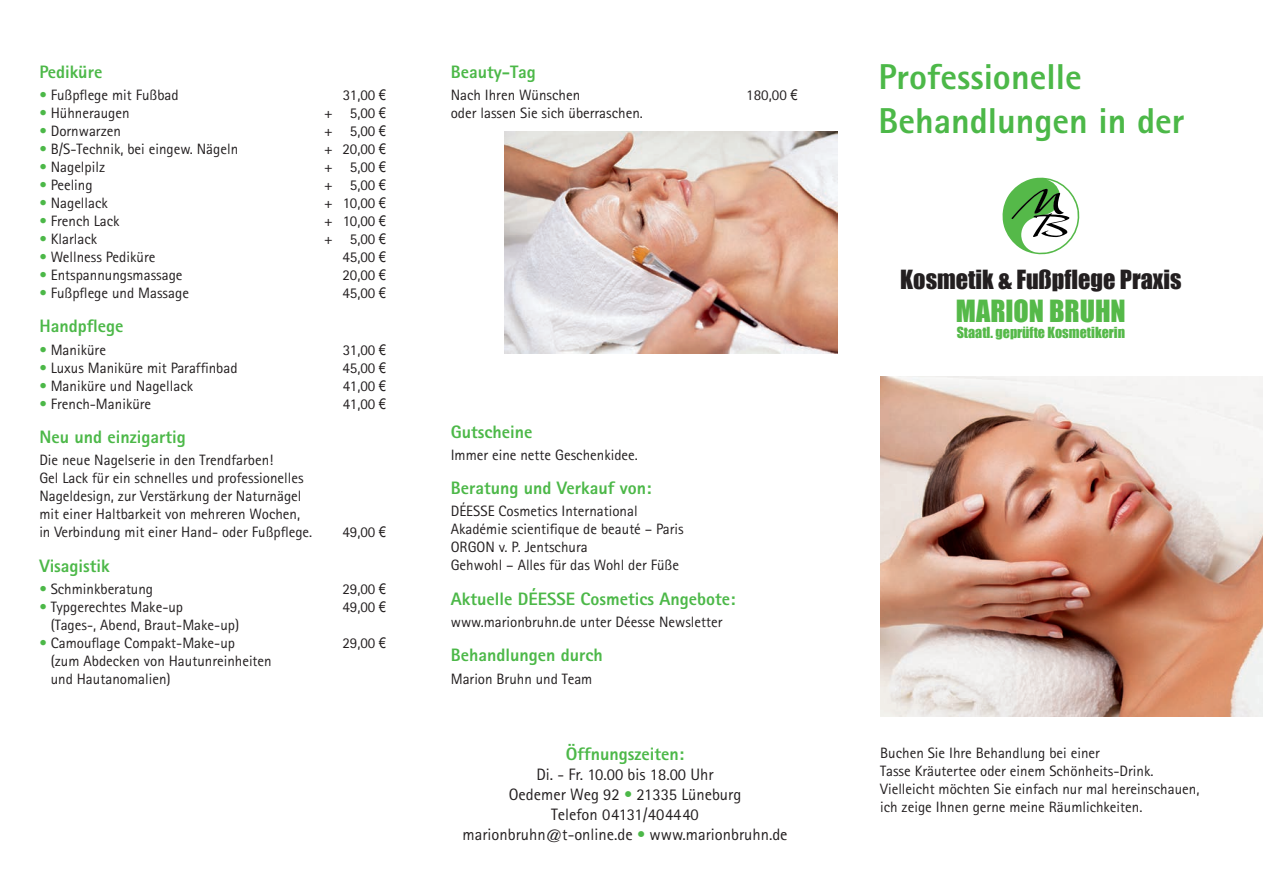
<style>
.page{position:relative;width:1263px;height:893px;background:#fff}
.page>*{position:absolute;margin:0;border:0;box-sizing:border-box;transform-origin:0 0}
.t1{font:800 36px/43.2px "Rotis Sans Serif";color:#4cb848}
.t2{font:28.05px "Impact";color:#55b949}
.t3{font:24.3px "Impact";color:#231f20}
.t4{font:800 18px "Rotis Sans Serif";color:#4cb848}
.t5{font:16.5px/19.8px "Rotis Sans Serif";color:#231f20;text-align:center}
.t6{font:15px/18px "Rotis Sans Serif";color:#231f20}
.t7{font:14.1px "Impact";color:#55b949}
.s1{color:#4cb848}
.s2{font-family:"Arial Narrow"}
.s3{color:#fff}
</style>
<div class="page">
<img style="left:880px;top:376px;width:383px;height:340px">
<svg style="left:1002px;top:177px;width:78px;height:78px"></svg>
<img style="left:504px;top:131px;width:334px;height:223px">
<p class="t4" style="left:39px;top:60px;width:65px">Pediküre</p>
<p class="t6" style="left:39px;top:86px;width:141px"><span class="s1">•</span> Fußpflege mit Fußbad</p>
<p class="t6" style="left:343px;top:86px;width:45px">31,00 <span class="s2">€</span></p>
<p class="t6" style="left:39px;top:104px;width:92px"><span class="s1">•</span> Hühneraugen</p>
<p class="t6" style="left:324px;top:104px;width:63px">+ 5,00 <span class="s2">€</span></p>
<p class="t6" style="left:39px;top:122px;width:83px"><span class="s1">•</span> Dornwarzen</p>
<p class="t6" style="left:324px;top:122px;width:63px">+ 5,00 <span class="s2">€</span></p>
<p class="t6" style="left:39px;top:140px;width:200px"><span class="s1">•</span> B/S-Technik, bei eingew. Nägeln</p>
<p class="t6" style="left:324px;top:140px;width:63px">+ 20,00 <span class="s2">€</span></p>
<p class="t6" style="left:39px;top:158px;width:67px"><span class="s1">•</span> Nagelpilz</p>
<p class="t6" style="left:324px;top:158px;width:63px">+ 5,00 <span class="s2">€</span></p>
<p class="t6" style="left:39px;top:176px;width:55px"><span class="s1">•</span> Peeling</p>
<p class="t6" style="left:324px;top:176px;width:63px">+ 5,00 <span class="s2">€</span></p>
<p class="t6" style="left:39px;top:194px;width:70px"><span class="s1">•</span> Nagellack</p>
<p class="t6" style="left:324px;top:194px;width:63px">+ 10,00 <span class="s2">€</span></p>
<p class="t6" style="left:39px;top:212px;width:82px"><span class="s1">•</span> French Lack</p>
<p class="t6" style="left:324px;top:212px;width:63px">+ 10,00 <span class="s2">€</span></p>
<p class="t6" style="left:39px;top:230px;width:59px"><span class="s1">•</span> Klarlack</p>
<p class="t6" style="left:324px;top:230px;width:63px">+ 5,00 <span class="s2">€</span></p>
<p class="t6" style="left:39px;top:248px;width:118px"><span class="s1">•</span> Wellness Pediküre</p>
<p class="t6" style="left:342px;top:248px;width:45px">45,00 <span class="s2">€</span></p>
<p class="t6" style="left:39px;top:266px;width:145px"><span class="s1">•</span> Entspannungsmassage</p>
<p class="t6" style="left:342px;top:266px;width:45px">20,00 <span class="s2">€</span></p>
<p class="t6" style="left:39px;top:284px;width:151px"><span class="s1">•</span> Fußpflege und Massage</p>
<p class="t6" style="left:342px;top:284px;width:45px">45,00 <span class="s2">€</span></p>
<p class="t4" style="left:39px;top:315px;width:86px">Handpflege</p>
<p class="t6" style="left:39px;top:341px;width:68px"><span class="s1">•</span> Maniküre</p>
<p class="t6" style="left:343px;top:341px;width:45px">31,00 <span class="s2">€</span></p>
<p class="t6" style="left:39px;top:359px;width:200px"><span class="s1">•</span> Luxus Maniküre mit Paraffinbad</p>
<p class="t6" style="left:342px;top:359px;width:45px">45,00 <span class="s2">€</span></p>
<p class="t6" style="left:39px;top:377px;width:155px"><span class="s1">•</span> Maniküre und Nagellack</p>
<p class="t6" style="left:343px;top:377px;width:45px">41,00 <span class="s2">€</span></p>
<p class="t6" style="left:39px;top:395px;width:113px"><span class="s1">•</span> French-Maniküre</p>
<p class="t6" style="left:343px;top:395px;width:45px">41,00 <span class="s2">€</span></p>
<p class="t4" style="left:39px;top:426px;width:148px">Neu und einzigartig</p>
<p class="t6" style="left:39px;top:451px;width:236px">Die neue Nagelserie in den Trendfarben!</p>
<p class="t6" style="left:39px;top:469px;width:274px">Gel Lack für ein schnelles und professionelles Nageldesign, zur Verstärkung der Naturnägel mit einer Haltbarkeit von mehreren Wochen, in Verbindung mit einer Hand- oder Fußpflege.</p>
<p class="t6" style="left:342px;top:523px;width:45px">49,00 <span class="s2">€</span></p>
<p class="t4" style="left:39px;top:554px;width:72px">Visagistik</p>
<p class="t6" style="left:39px;top:580px;width:115px"><span class="s1">•</span> Schminkberatung</p>
<p class="t6" style="left:342px;top:580px;width:45px">29,00 <span class="s2">€</span></p>
<p class="t6" style="left:39px;top:598px;width:145px"><span class="s1">•</span> Typgerechtes Make-up</p>
<p class="t6" style="left:342px;top:598px;width:45px">49,00 <span class="s2">€</span></p>
<p class="t6" style="left:39px;top:616px;width:201px"><span class="s3">•</span> (Tages-, Abend, Braut-Make-up)</p>
<p class="t6" style="left:39px;top:634px;width:197px"><span class="s1">•</span> Camouflage Compakt-Make-up</p>
<p class="t6" style="left:342px;top:634px;width:45px">29,00 <span class="s2">€</span></p>
<p class="t6" style="left:39px;top:652px;width:234px"><span class="s3">•</span> (zum Abdecken von Hautunreinheiten</p>
<p class="t6" style="left:39px;top:670px;width:133px"><span class="s3">•</span> und Hautanomalien)</p>
<p class="t4" style="left:451px;top:60px;width:86px">Beauty-Tag</p>
<p class="t6" style="left:451px;top:86px;width:131px">Nach Ihren Wünschen</p>
<p class="t6" style="left:746px;top:86px;width:53px">180,00 <span class="s2">€</span></p>
<p class="t6" style="left:451px;top:104px;width:194px">oder lassen Sie sich überraschen.</p>
<p class="t4" style="left:451px;top:420px;width:83px">Gutscheine</p>
<p class="t6" style="left:451px;top:446px;width:189px">Immer eine nette Geschenkidee.</p>
<p class="t4" style="left:451px;top:477px;width:202px">Beratung und Verkauf von:</p>
<p class="t6" style="left:451px;top:502px;width:234px">DÉESSE Cosmetics International<br>Akadémie scientifique de beauté – Paris<br>ORGON v. P. Jentschura<br>Gehwohl – Alles für das Wohl der Füße</p>
<p class="t4" style="left:451px;top:587px;width:286px">Aktuelle DÉESSE Cosmetics Angebote:</p>
<p class="t6" style="left:451px;top:613px;width:273px">www.marionbruhn.de unter Déesse Newsletter</p>
<p class="t4" style="left:451px;top:644px;width:154px">Behandlungen durch</p>
<p class="t6" style="left:451px;top:669px;width:143px">Marion Bruhn und Team</p>
<p class="t4" style="left:566px;top:743px;width:120px">Öffnungszeiten:</p>
<p class="t5" style="left:509px;top:765px;width:234px">Di. - Fr. 10.00 bis 18.00 Uhr<br>Oedemer Weg 92 <span class="s1">•</span> 21335 Lüneburg</p>
<p class="t5" style="left:551px;top:804px;width:149px">Telefon 04131/404440</p>
<p class="t5" style="left:462px;top:824px;width:327px">marionbruhn@t-online.de <span class="s1">•</span> www.marionbruhn.de</p>
<p class="t1" style="left:878px;top:55px;width:308px">Professionelle<br>Behandlungen in der</p>
<p class="t3" style="left:900px;top:260px;width:283px">Kosmetik &amp; Fußpflege Praxis</p>
<p class="t2" style="left:956px;top:289px;width:171px">MARION BRUHN</p>
<p class="t7" style="left:957px;top:322px;width:170px">Staatl. geprüfte Kosmetikerin</p>
<p class="t6" style="left:880px;top:744px;width:221px">Buchen Sie Ihre Behandlung bei einer</p>
<p class="t6" style="left:880px;top:762px;width:275px">Tasse Kräutertee oder einem Schönheits-Drink.</p>
<p class="t6" style="left:880px;top:780px;width:321px">Vielleicht möchten Sie einfach nur mal hereinschauen,</p>
<p class="t6" style="left:880px;top:798px;width:264px">ich zeige Ihnen gerne meine Räumlichkeiten.</p>
</div>
